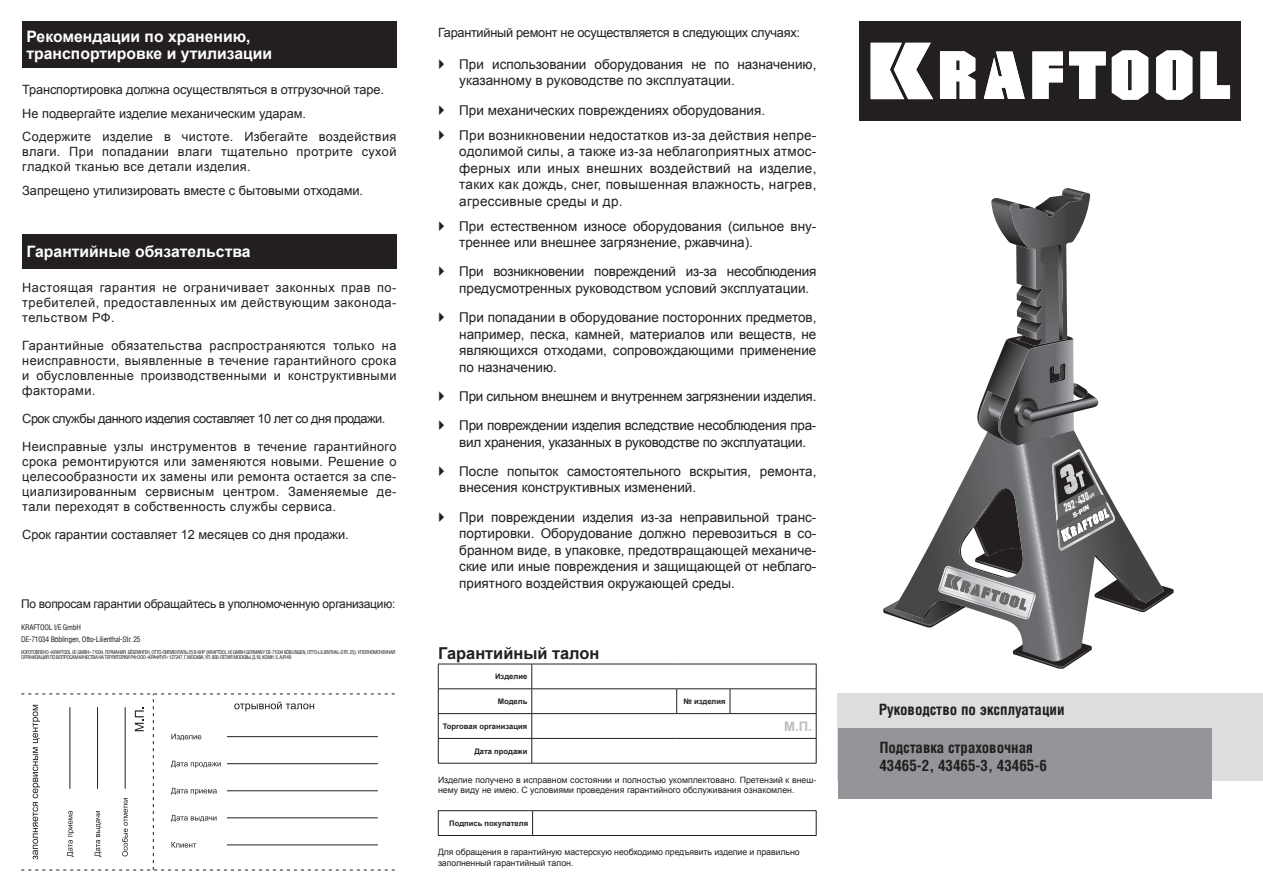
<style>
.page{position:relative;width:1263px;height:893px;background:#fff}
.page>*{position:absolute;margin:0;border:0;box-sizing:border-box;transform-origin:0 0}
.PosleSpis{font:700 16.35px "Arial";color:#231f20}
.Zagolo_tabl_G{font:700 15.75px/16.5px "Arial";color:#fff}
.PosleSpis-2{font:15px "AG Letterica Condensed Bold GR";color:#231f20}
.t1{font:13.5px/16.5px "Arial";color:#231f20}
.t2{font:13.5px/16.5px "Arial";letter-spacing:-.02em;color:#231f20}
.Body{font:700 13.05px "Arial";color:#bcbdc0}
.SpisokVs{font:12.75px/15px "Arial";letter-spacing:.01em;color:#231f20;text-align:justify}
.PosleSpis-3{font:12.75px/15px "Arial";color:#231f20;text-align:justify}
.SpisokVs-2{font:12.75px "Arial";letter-spacing:-.035em;color:#231f20}
.SpisokVs-3{font:12.75px "Arial";letter-spacing:-.02em;color:#231f20}
.t3{font:italic 600 12.3px "Teko";color:#fff;scale:.74 1}
.PosleSpis-4{font:12px "Arial";letter-spacing:-.02em;color:#231f20}
.Body-2{font:8.7px/10.6px "Arial";color:#231f20}
.Body-3{font:700 7.65px "Arial";color:#231f20}
.PosleSpis-5{font:7.5px "AG Letterica Condensed";letter-spacing:-.03em;color:#231f20}
.t4{font:italic 7.2px "Vipnagorgialla";color:#fff;scale:.74 1}
.PosleSpis-6{font:5.1px/5.1px "AG Letterica Condensed";letter-spacing:-.07em;color:#231f20}
.s1{font-family:"Arial"}
</style>
<div class="page">
<svg style="left:1164px;top:586px;width:10px;height:14px"></svg>
<svg style="left:1035px;top:661px;width:40px;height:8px"></svg>
<svg style="left:959px;top:445px;width:205px;height:216px"></svg>
<img style="left:1052px;top:449px;width:63px;height:102px">
<svg style="left:883px;top:488px;width:153px;height:140px"></svg>
<svg style="left:977px;top:188px;width:121px;height:257px"></svg>
<hr style="left:438px;top:664px;width:94px;height:1px;background:#231f20">
<hr style="left:532px;top:664px;width:145px;height:1px;background:#231f20">
<hr style="left:677px;top:664px;width:53px;height:1px;background:#231f20">
<hr style="left:730px;top:664px;width:86px;height:1px;background:#231f20">
<hr style="left:438px;top:688px;width:94px;height:1px;background:#231f20">
<hr style="left:532px;top:688px;width:145px;height:1px;background:#231f20">
<hr style="left:677px;top:688px;width:53px;height:1px;background:#231f20">
<svg style="left:676px;top:689px;width:1px;height:24px"></svg>
<hr style="left:730px;top:688px;width:86px;height:1px;background:#231f20">
<svg style="left:730px;top:689px;width:1px;height:24px"></svg>
<hr style="left:438px;top:713px;width:94px;height:1px;background:#231f20">
<hr style="left:532px;top:713px;width:145px;height:1px;background:#231f20">
<hr style="left:677px;top:713px;width:53px;height:1px;background:#231f20">
<hr style="left:730px;top:713px;width:86px;height:1px;background:#231f20">
<hr style="left:438px;top:738px;width:94px;height:1px;background:#231f20">
<svg style="left:438px;top:664px;width:1px;height:99px"></svg>
<hr style="left:532px;top:738px;width:145px;height:1px;background:#231f20">
<svg style="left:531px;top:664px;width:1px;height:99px"></svg>
<hr style="left:677px;top:738px;width:53px;height:1px;background:#231f20">
<hr style="left:730px;top:738px;width:86px;height:1px;background:#231f20">
<svg style="left:816px;top:664px;width:1px;height:99px"></svg>
<hr style="left:438px;top:763px;width:94px;height:1px;background:#231f20">
<hr style="left:532px;top:763px;width:145px;height:1px;background:#231f20">
<hr style="left:677px;top:763px;width:53px;height:1px;background:#231f20">
<hr style="left:730px;top:763px;width:86px;height:1px;background:#231f20">
<hr style="left:438px;top:810px;width:95px;height:1px;background:#231f20">
<svg style="left:438px;top:811px;width:1px;height:24px"></svg>
<hr style="left:533px;top:810px;width:283px;height:1px;background:#231f20">
<svg style="left:532px;top:811px;width:1px;height:24px"></svg>
<svg style="left:816px;top:811px;width:1px;height:24px"></svg>
<hr style="left:438px;top:835px;width:95px;height:1px;background:#231f20">
<hr style="left:533px;top:835px;width:283px;height:1px;background:#231f20">
<div style="left:22px;top:21px;width:374px;height:47px;background:#231f20"></div>
<div style="left:22px;top:235px;width:374px;height:34px;background:#231f20"></div>
<div style="left:838px;top:693px;width:425px;height:88px;background:#dcdddf"></div>
<div style="left:838px;top:728px;width:374px;height:71px;background:#939598"></div>
<svg style="left:21px;top:693px;width:374px;height:178px"></svg>
<hr style="left:227px;top:763px;width:151px;height:1px;background:#231f20">
<hr style="left:227px;top:736px;width:151px;height:1px;background:#231f20">
<hr style="left:227px;top:790px;width:151px;height:1px;background:#231f20">
<hr style="left:227px;top:817px;width:151px;height:1px;background:#231f20">
<hr style="left:227px;top:844px;width:151px;height:1px;background:#231f20">
<hr style="left:125px;top:707px;width:1px;height:82px;background:#231f20">
<hr style="left:97px;top:707px;width:1px;height:82px;background:#231f20">
<hr style="left:69px;top:707px;width:1px;height:82px;background:#231f20">
<div style="left:860px;top:21px;width:381px;height:100px;background:#231f20"></div>
<svg style="left:984px;top:52px;width:41px;height:47px"></svg>
<svg style="left:1032px;top:52px;width:31px;height:47px"></svg>
<svg style="left:1069px;top:52px;width:37px;height:47px"></svg>
<svg style="left:1200px;top:52px;width:30px;height:47px"></svg>
<svg style="left:940px;top:51px;width:35px;height:48px;background:#eaeaea"></svg>
<svg style="left:1112px;top:50px;width:36px;height:50px;background:#dedede"></svg>
<svg style="left:1156px;top:50px;width:36px;height:50px;background:#dfdede"></svg>
<svg style="left:871px;top:43px;width:62px;height:56px"></svg>
<svg style="left:1054px;top:452px;width:59px;height:96px"></svg>
<p class="Zagolo_tabl_G" style="left:27px;top:29px;width:247px">Рекомендации по хранению, транспортировке и утилизации</p>
<p class="PosleSpis-3" style="left:22px;top:82px;width:363px">Транспортировка должна осуществляться в отгрузочной таре.</p>
<p class="PosleSpis-3" style="left:22px;top:106px;width:285px">Не подвергайте изделие механическим ударам.</p>
<p class="PosleSpis-3" style="left:22px;top:129px;width:376px">Содержите изделие в чистоте. Избегайте воздействия влаги. При попадании влаги тщательно протрите сухой гладкой тканью все детали изделия.</p>
<p class="PosleSpis-3" style="left:22px;top:183px;width:342px">Запрещено утилизировать вместе с бытовыми отходами.</p>
<p class="Zagolo_tabl_G" style="left:27px;top:244px;width:226px">Гарантийные обязательства</p>
<p class="SpisokVs" style="left:22px;top:281px;width:376px">Настоящая гарантия не ограничивает законных прав по&shy;требителей, предоставленных им действующим законода&shy;тельством РФ.</p>
<p class="SpisokVs" style="left:22px;top:338px;width:376px">Гарантийные обязательства распространяются только на неисправности, выявленные в течение гарантийного срока и обусловленные производственными и конструктивными факторами.</p>
<p class="SpisokVs-2" style="left:22px;top:410px;width:365px">Срок службы данного изделия составляет 10 лет со дня продажи.</p>
<p class="SpisokVs" style="left:22px;top:439px;width:376px">Неисправные узлы инструментов в течение гарантийного срока ремонтируются или заменяются новыми. Решение о целесообразности их замены или ремонта остается за спе&shy;циализированным сервисным центром. Заменяемые де&shy;тали переходят в собственность службы сервиса.</p>
<p class="SpisokVs" style="left:22px;top:527px;width:328px">Срок гарантии составляет 12 месяцев со дня продажи.</p>
<p class="PosleSpis-4" style="left:21px;top:596px;width:376px">По вопросам гарантии обращайтесь в уполномоченную организацию:</p>
<p class="PosleSpis-5" style="left:21px;top:623px;width:61px">KRAFTOOL I/E GmbH</p>
<p class="PosleSpis-5" style="left:21px;top:635px;width:121px">DE-71034 B<span class="s1">ö</span>blingen, Otto-Lilienthal-Str. 25</p>
<p class="PosleSpis-6" style="left:21px;top:649px;width:376px">ИЗГОТОВЛЕНО «KRAFTOOL I/E GMBH» 71034, ГЕРМАНИЯ, БЁБЛИНГЕН, ОТТО-ЛИЛИЕНТАЛЬ 25 В КНР (KRAFTOOL I/E GMBH GERMANY DE-71034 B<span class="s1">Ö</span>BLINGEN, OTTO-LILIENTHAL-STR. 25). УПОЛНОМОЧЕННАЯ<br>ОРГАНИЗАЦИЯ ПО ВОПРОСАМ КАЧЕСТВА НА ТЕРРИТОРИИ РФ ООО «КРАФТУЛ» 127247, Г. МОСКВА, УЛ. 800-ЛЕТИЯ МОСКВЫ, Д.18, КОМН. 5, А/Я 49</p>
<p class="SpisokVs-3" style="left:438px;top:25px;width:363px">Гарантийный ремонт не осуществляется в следующих случаях:</p>
<p class="t1" style="left:459px;top:56px;width:359px">При использовании оборудования не по назначению, указанному в руководстве по эксплуатации.</p>
<p class="t1" style="left:459px;top:102px;width:307px">При механических повреждениях оборудования.</p>
<p class="t1" style="left:459px;top:127px;width:359px;text-align:justify">При возникновении недостатков из-за действия непре&shy;одолимой силы, а также из-за неблагоприятных атмос&shy;ферных или иных внешних воздействий на изделие, таких как дождь, снег, повышенная влажность, нагрев, агрессивные среды и др.</p>
<p class="t1" style="left:459px;top:218px;width:359px">При естественном износе оборудования (сильное вну&shy;треннее или внешнее загрязнение, ржавчина).</p>
<p class="t1" style="left:459px;top:264px;width:359px">При возникновении повреждений из-за несоблюдения предусмотренных руководством условий эксплуатации.</p>
<p class="t1" style="left:459px;top:309px;width:359px;text-align:justify">При попадании в оборудование посторонних предметов, например, песка, камней, материалов или веществ, не являющихся отходами, сопровождающими применение по назначению.</p>
<p class="t2" style="left:459px;top:388px;width:359px">При сильном внешнем и внутреннем загрязнении изделия.</p>
<p class="t2" style="left:459px;top:417px;width:359px">При повреждении изделия вследствие несоблюдения пра&shy;вил хранения, указанных в руководстве по эксплуатации.</p>
<p class="t1" style="left:459px;top:463px;width:359px">После попыток самостоятельного вскрытия, ремонта, внесения конструктивных изменений.</p>
<p class="t1" style="left:459px;top:509px;width:359px;text-align:justify">При повреждении изделия из-за неправильной транс&shy;портировки. Оборудование должно перевозиться в со&shy;бранном виде, в упаковке, предотвращающей механиче&shy;ские или иные повреждения и защищающей от неблаго&shy;приятного воздействия окружающей среды.</p>
<p class="PosleSpis" style="left:438px;top:643px;width:163px">Гарантийный талон</p>
<p class="Body-3" style="left:495px;top:671px;width:34px">Изделие</p>
<p class="Body-3" style="left:498px;top:696px;width:31px">Модель</p>
<p class="Body-3" style="left:683px;top:696px;width:44px">№ изделия</p>
<p class="Body-3" style="left:443px;top:721px;width:86px">Торговая организация</p>
<p class="Body" style="left:784px;top:717px;width:29px">М.П.</p>
<p class="Body-3" style="left:474px;top:746px;width:54px">Дата продажи</p>
<p class="Body-2" style="left:438px;top:774px;width:380px">Изделие получено в исправном состоянии и полностью укомплектовано. Претензий к внеш&shy;нему виду не имею. С условиями проведения гарантийного обслуживания ознакомлен.</p>
<p class="Body-3" style="left:449px;top:818px;width:80px">Подпись покупателя</p>
<p class="Body-2" style="left:438px;top:847px;width:363px">Для обращения в гарантийную мастерскую необходимо предъявить изделие и правильно заполненный гарантийный талон.</p>
<p class="t3" style="left:1060px;top:502px;width:39px;rotate:-29deg">292 - 430</p>
<p class="t4" style="left:1070px;top:512px;width:26px;rotate:-29deg">S-PIN</p>
<p class="PosleSpis-2" style="left:879px;top:700px;width:187px">Руководство по эксплуатации</p>
<p class="PosleSpis-2" style="left:879px;top:738px;width:155px">Подставка страховочная</p>
<p class="PosleSpis-2" style="left:879px;top:756px;width:169px">43465-2, 43465-3, 43465-6</p>
</div>
